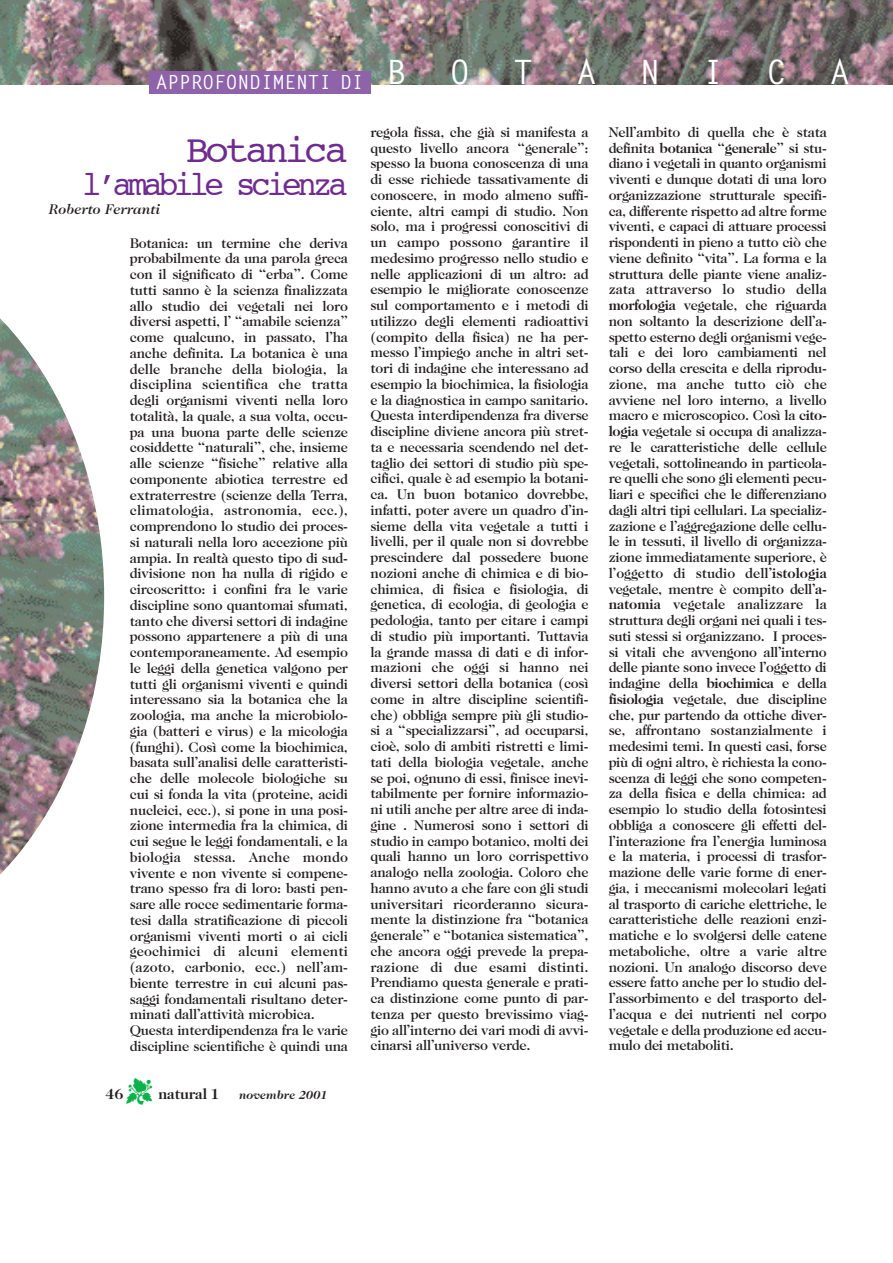
<style>
.page{position:relative;width:893px;height:1263px;background:#fff}
.page>*{position:absolute;margin:0;border:0;box-sizing:border-box;transform-origin:0 0}
.t1{font:39px "Courier";letter-spacing:-.09em;color:#6f2b90}
.t2{font:34.5px "Courier";letter-spacing:-.13em;color:#6f2b90;scale:.95 1}
.t3{font:700 33.6px "Letter Gothic";color:#fff}
.t4{font:700 19.5px "Letter Gothic";color:#fff}
.t5{font:700 15px "Caslon Two Twenty Four";color:#231f20}
.t6{font:500 14.25px/15.8px "Caslon Two Twenty Four";letter-spacing:-.015em;color:#231f20;text-align:justify}
.t7{font:italic 500 14.25px "Caslon Two Twenty Four";color:#231f20}
.t8{font:italic 700 12px "Caslon Two Twenty Four";color:#231f20}
.s1{font-weight:700}
</style>
<div class="page">
<img style="left:0;top:0;width:893px;height:84px">
<div style="left:149px;top:71px;width:221px;height:22px;background:#8e63aa"></div>
<img style="left:0;top:318px;width:104px;height:557px">
<h3 class="t4" style="left:156px;top:75px;width:209px">APPROFONDIMENTI DI</h3>
<h3 class="t3" style="left:387px;top:59px;width:22px">B</h3>
<h3 class="t3" style="left:450px;top:59px;width:22px">O</h3>
<h3 class="t3" style="left:513px;top:59px;width:22px">T</h3>
<h3 class="t3" style="left:576px;top:59px;width:22px">A</h3>
<h3 class="t3" style="left:640px;top:59px;width:22px">N</h3>
<h3 class="t3" style="left:703px;top:59px;width:22px">I</h3>
<h3 class="t3" style="left:766px;top:59px;width:22px">C</h3>
<h3 class="t3" style="left:830px;top:59px;width:22px">A</h3>
<h1 class="t1" style="left:186px;top:133px;width:164px">Botanica</h1>
<h2 class="t2" style="left:82px;top:170px;width:281px">l’amabile scienza</h2>
<p class="t7" style="left:48px;top:204px;width:113px">Roberto Ferranti</p>
<p class="t6" style="left:130px;top:236px;width:220px;text-align:left">Botanica: un termine che deriva probabilmente da una parola greca con il significato di “erba”. Come tutti sanno è la scienza finalizzata allo studio dei vegetali nei loro diversi aspetti, l’ “amabile scienza” come qualcuno, in passato, l’ha anche definita. La botanica è una delle branche della biologia, la disciplina scientifica che tratta degli organismi viventi nella loro totalità, la quale, a sua volta, occu&shy;pa una buona parte delle scienze cosiddette “naturali”, che, insieme alle scienze “fisiche” relative alla componente abiotica terrestre ed extraterrestre (scienze della Terra, climatologia, astronomia, ecc.), comprendono lo studio dei proces&shy;si naturali nella loro accezione più ampia. In realtà questo tipo di sud&shy;divisione non ha nulla di rigido e circoscritto: i confini fra le varie discipline sono quantomai sfumati, tanto che diversi settori di indagine possono appartenere a più di una contemporaneamente. Ad esempio le leggi della genetica valgono per tutti gli organismi viventi e quindi interessano sia la botanica che la zoologia, ma anche la microbiolo&shy;gia (batteri e virus) e la micologia (funghi). Così come la biochimica, basata sull’analisi delle caratteristi&shy;che delle molecole biologiche su cui si fonda la vita (proteine, acidi nucleici, ecc.), si pone in una posi&shy;zione intermedia fra la chimica, di cui segue le leggi fondamentali, e la biologia stessa. Anche mondo vivente e non vivente si compene&shy;trano spesso fra di loro: basti pen&shy;sare alle rocce sedimentarie forma&shy;tesi dalla stratificazione di piccoli organismi viventi morti o ai cicli geochimici di alcuni elementi (azoto, carbonio, ecc.) nell’am&shy;biente terrestre in cui alcuni pas&shy;saggi fondamentali risultano deter&shy;minati dall’attività microbica.<br>Questa interdipendenza fra le varie discipline scientifiche è quindi una</p>
<p class="t5" style="left:105px;top:1088px;width:19px">46</p>
<p class="t5" style="left:158px;top:1088px;width:62px">natural 1</p>
<p class="t8" style="left:239px;top:1090px;width:90px">novembre 2001</p>
<p class="t6" style="left:370px;top:125px;width:220px">regola fissa, che già si manifesta a questo livello ancora “generale”: spesso la buona conoscenza di una di esse richiede tassativamente di conoscere, in modo almeno suffi&shy;ciente, altri campi di studio. Non solo, ma i progressi conoscitivi di un campo possono garantire il medesimo progresso nello studio e nelle applicazioni di un altro: ad esempio le migliorate conoscenze sul comportamento e i metodi di utilizzo degli elementi radioattivi (compito della fisica) ne ha per&shy;messo l’impiego anche in altri set&shy;tori di indagine che interessano ad esempio la biochimica, la fisiologia e la diagnostica in campo sanitario.<br>Questa interdipendenza fra diverse discipline diviene ancora più stret&shy;ta e necessaria scendendo nel det&shy;taglio dei settori di studio più spe&shy;cifici, quale è ad esempio la botani&shy;ca. Un buon botanico dovrebbe, infatti, poter avere un quadro d’in&shy;sieme della vita vegetale a tutti i livelli, per il quale non si dovrebbe prescindere dal possedere buone nozioni anche di chimica e di bio&shy;chimica, di fisica e fisiologia, di genetica, di ecologia, di geologia e pedologia, tanto per citare i campi di studio più importanti. Tuttavia la grande massa di dati e di infor&shy;mazioni che oggi si hanno nei diversi settori della botanica (così come in altre discipline scientifi&shy;che) obbliga sempre più gli studio&shy;si a “specializzarsi”, ad occuparsi, cioè, solo di ambiti ristretti e limi&shy;tati della biologia vegetale, anche se poi, ognuno di essi, finisce inevi&shy;tabilmente per fornire informazio&shy;ni utili anche per altre aree di inda&shy;gine . Numerosi sono i settori di studio in campo botanico, molti dei quali hanno un loro corrispettivo analogo nella zoologia. Coloro che hanno avuto a che fare con gli studi universitari ricorderanno sicura&shy;mente la distinzione fra “botanica generale” e “botanica sistematica”, che ancora oggi prevede la prepa&shy;razione di due esami distinti.<br>Prendiamo questa generale e prati&shy;ca distinzione come punto di par&shy;tenza per questo brevissimo viag&shy;gio all’interno dei vari modi di avvi&shy;cinarsi all’universo verde.</p>
<p class="t6" style="left:609px;top:125px;width:220px">Nell’ambito di quella che è stata definita <span class="s1">botanica</span> “<span class="s1">generale</span>” si stu&shy;diano i vegetali in quanto organismi viventi e dunque dotati di una loro organizzazione strutturale specifi&shy;ca, differente rispetto ad altre forme viventi, e capaci di attuare processi rispondenti in pieno a tutto ciò che viene definito “vita”. La forma e la struttura delle piante viene analiz&shy;zata attraverso lo studio della <span class="s1">morfologia</span> vegetale, che riguarda non soltanto la descrizione dell’a&shy;spetto esterno degli organismi vege&shy;tali e dei loro cambiamenti nel corso della crescita e della riprodu&shy;zione, ma anche tutto ciò che avviene nel loro interno, a livello macro e microscopico. Così la <span class="s1">cito&shy;logia</span> vegetale si occupa di analizza&shy;re le caratteristiche delle cellule vegetali, sottolineando in particola&shy;re quelli che sono gli elementi pecu&shy;liari e specifici che le differenziano dagli altri tipi cellulari. La specializ&shy;zazione e l’aggregazione delle cellu&shy;le in tessuti, il livello di organizza&shy;zione immediatamente superiore, è l’oggetto di studio dell’<span class="s1">istologia </span>vegetale, mentre è compito dell’<span class="s1">a&shy;natomia</span> vegetale analizzare la struttura degli organi nei quali i tes&shy;suti stessi si organizzano. I proces&shy;si vitali che avvengono all’interno delle piante sono invece l’oggetto di indagine della <span class="s1">biochimica</span> e della <span class="s1">fisiologia</span> vegetale, due discipline che, pur partendo da ottiche diver&shy;se, affrontano sostanzialmente i medesimi temi. In questi casi, forse più di ogni altro, è richiesta la cono&shy;scenza di leggi che sono competen&shy;za della fisica e della chimica: ad esempio lo studio della fotosintesi obbliga a conoscere gli effetti del&shy;l’interazione fra l’energia luminosa e la materia, i processi di trasfor&shy;mazione delle varie forme di ener&shy;gia, i meccanismi molecolari legati al trasporto di cariche elettriche, le caratteristiche delle reazioni enzi&shy;matiche e lo svolgersi delle catene metaboliche, oltre a varie altre nozioni. Un analogo discorso deve essere fatto anche per lo studio del&shy;l’assorbimento e del trasporto del&shy;l’acqua e dei nutrienti nel corpo vegetale e della produzione ed accu&shy;mulo dei metaboliti.</p>
</div>
